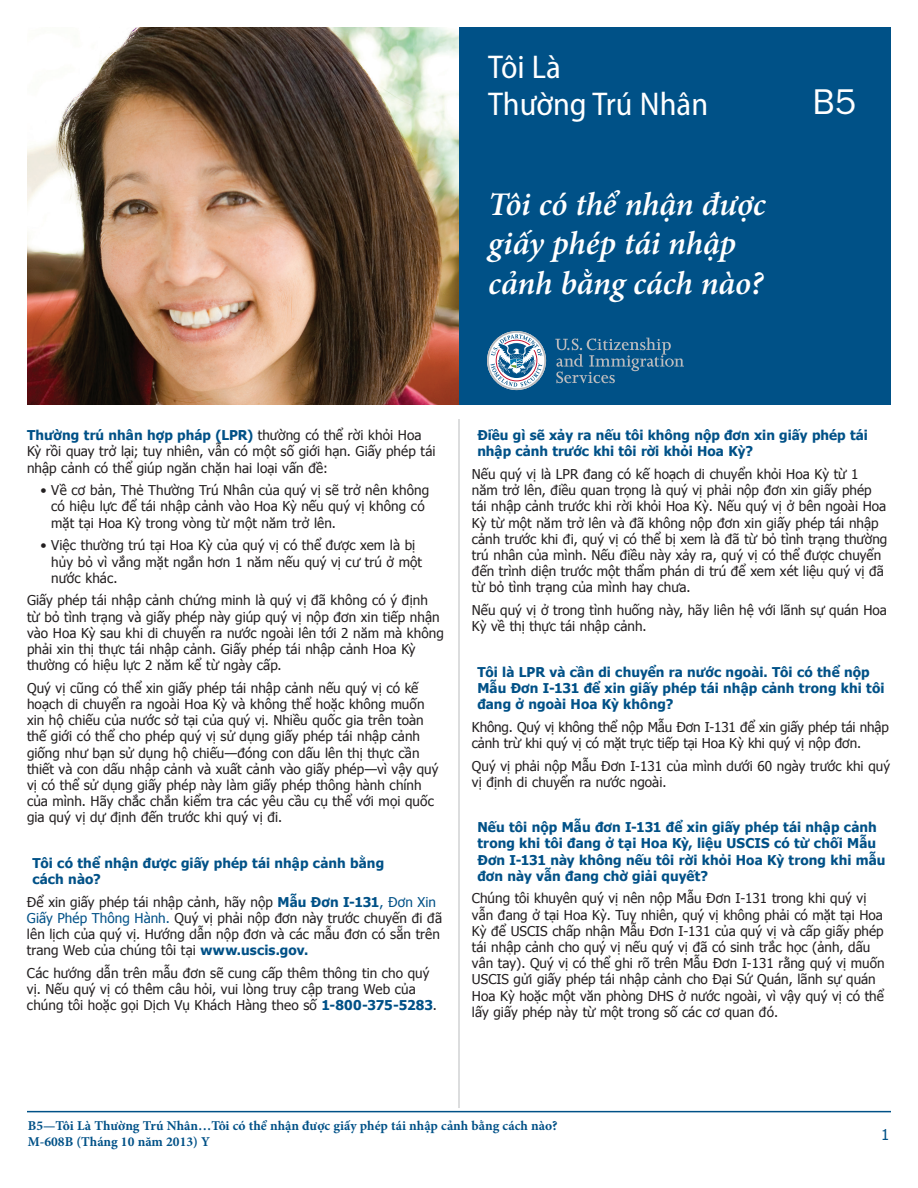
<style>
.page{position:relative;width:918px;height:1188px;background:#fff}
.page>*{position:absolute;margin:0;border:0;box-sizing:border-box;transform-origin:0 0}
.t1{font:36px "ITC Franklin Gothic Std";color:#fff}
.t2{font:italic 600 33px/39.6px "Minion Pro";letter-spacing:-.005em;color:#fff}
.t3{font:semi-condensed 33px/37.5px "Myriad Pro";color:#fff}
.t4{font:15px "Tahoma";color:#005187}
.t5{font:13.5px/16.2px "Tahoma";color:#231f20}
.t6{font:700 13.5px/16.2px "Tahoma";letter-spacing:.005em;color:#005187}
.t7{font:700 13.5px/16.2px "Minion Pro";color:#005187}
.s1{font-weight:700;color:#005187}
.s2{color:#005187}
</style>
<div class="page">
<hr style="left:27px;top:1111px;width:864px;height:1px;background:#005187">
<hr style="left:458px;top:419px;width:2px;height:689px;background:#d1d2d4">
<div style="left:452px;top:27px;width:439px;height:378px;background:#005187"></div>
<img style="left:27px;top:27px;width:432px;height:378px">
<svg style="left:555px;top:338px;width:129px;height:45px"></svg>
<svg style="left:487px;top:331px;width:59px;height:59px"></svg>
<h2 class="t3" style="left:488px;top:48px;width:221px">Tôi Là<br>Thường Trú Nhân</h2>
<h2 class="t2" style="left:488px;top:184px;width:279px">Tôi có thể nhận được giấy phép tái nhập cảnh bằng cách nào?</h2>
<h1 class="t1" style="left:812px;top:81px;width:45px">B5</h1>
<p class="t5" style="left:27px;top:427px;width:410px"><span class="s1">Thường trú nhân hợp pháp (LPR)</span> thường có thể rời khỏi Hoa<br>Kỳ rồi quay trở lại; tuy nhiên, vẫn có một số giới hạn. Giấy phép tái nhập cảnh có thể giúp ngăn chặn hai loại vấn đề:</p>
<p class="t5" style="left:51px;top:482px;width:380px;text-indent:-11px">• Về cơ bản, Thẻ Thường Trú Nhân của quý vị sẽ trở nên không có hiệu lực để tái nhập cảnh vào Hoa Kỳ nếu quý vị không có mặt tại Hoa Kỳ trong vòng từ một năm trở lên.</p>
<p class="t5" style="left:51px;top:537px;width:372px;text-indent:-11px">• Việc thường trú tại Hoa Kỳ của quý vị có thể được xem là bị hủy bỏ vì vắng mặt ngắn hơn 1 năm nếu quý vị cư trú ở một nước khác.</p>
<p class="t5" style="left:27px;top:592px;width:418px">Giấy phép tái nhập cảnh chứng minh là quý vị đã không có ý định từ bỏ tình trạng và giấy phép này giúp quý vị nộp đơn xin tiếp nhận vào Hoa Kỳ sau khi di chuyển ra nước ngoài lên tới 2 năm mà không phải xin thị thực tái nhập cảnh. Giấy phép tái nhập cảnh Hoa Kỳ thường có hiệu lực 2 năm kể từ ngày cấp.</p>
<p class="t5" style="left:27px;top:679px;width:413px">Quý vị cũng có thể xin giấy phép tái nhập cảnh nếu quý vị có kế hoạch di chuyển ra ngoài Hoa Kỳ và không thể hoặc không muốn xin hộ chiếu của nước sở tại của quý vị. Nhiều quốc gia trên toàn thế giới có thể cho phép quý vị sử dụng giấy phép tái nhập cảnh giống như bạn sử dụng hộ chiếu—đóng con dấu lên thị thực cần thiết và con dấu nhập cảnh và xuất cảnh vào giấy phép—vì vậy quý vị có thể sử dụng giấy phép này làm giấy phép thông hành chính của mình. Hãy chắc chắn kiểm tra các yêu cầu cụ thể với mọi quốc gia quý vị dự định đến trước khi quý vị đi.</p>
<p class="t6" style="left:32px;top:854px;width:353px">Tôi có thể nhận được giấy phép tái nhập cảnh bằng cách nào?</p>
<p class="t5" style="left:27px;top:893px;width:417px">Để xin giấy phép tái nhập cảnh, hãy nộp <span class="s1">Mẫu Đơn I-131</span><span class="s2">, Đơn Xin Giấy Phép Thông Hành.</span> Quý vị phải nộp đơn này trước chuyến đi đã lên lịch của quý vị. Hướng dẫn nộp đơn và các mẫu đơn có sẵn trên trang Web của chúng tôi tại <span class="s1">www.uscis.gov.</span></p>
<p class="t5" style="left:27px;top:964px;width:411px">Các hướng dẫn trên mẫu đơn sẽ cung cấp thêm thông tin cho quý vị. Nếu quý vị có thêm câu hỏi, vui lòng truy cập trang Web của chúng tôi hoặc gọi Dịch Vụ Khách Hàng theo số <span class="s1">1-800-375-5283</span>.</p>
<p class="t6" style="left:477px;top:426px;width:392px">Điều gì sẽ xảy ra nếu tôi không nộp đơn xin giấy phép tái nhập cảnh trước khi tôi rời khỏi Hoa Kỳ?</p>
<p class="t5" style="left:472px;top:465px;width:417px">Nếu quý vị là LPR đang có kế hoạch di chuyển khỏi Hoa Kỳ từ 1 năm trở lên, điều quan trọng là quý vị phải nộp đơn xin giấy phép tái nhập cảnh trước khi rời khỏi Hoa Kỳ. Nếu quý vị ở bên ngoài Hoa Kỳ từ một năm trở lên và đã không nộp đơn xin giấy phép tái nhập cảnh trước khi đi, quý vị có thể bị xem là đã từ bỏ tình trạng thường trú nhân của mình. Nếu điều này xảy ra, quý vị có thể được chuyển đến trình diện trước một thẩm phán di trú để xem xét liệu quý vị đã từ bỏ tình trạng của mình hay chưa.</p>
<p class="t5" style="left:472px;top:602px;width:417px">Nếu quý vị ở trong tình huống này, hãy liên hệ với lãnh sự quán Hoa<br>Kỳ về thị thực tái nhập cảnh.</p>
<p class="t6" style="left:477px;top:663px;width:409px">Tôi là LPR và cần di chuyển ra nước ngoài. Tôi có thể nộp<br>Mẫu Đơn I-131 để xin giấy phép tái nhập cảnh trong khi tôi đang ở ngoài Hoa Kỳ không?</p>
<p class="t5" style="left:472px;top:718px;width:418px">Không. Quý vị không thể nộp Mẫu Đơn I-131 để xin giấy phép tái nhập cảnh trừ khi quý vị có mặt trực tiếp tại Hoa Kỳ khi quý vị nộp đơn.</p>
<p class="t5" style="left:472px;top:757px;width:420px">Quý vị phải nộp Mẫu Đơn I-131 của mình dưới 60 ngày trước khi quý vị định di chuyển ra nước ngoài.</p>
<p class="t6" style="left:477px;top:818px;width:410px">Nếu tôi nộp Mẫu đơn I-131 để xin giấy phép tái nhập cảnh trong khi tôi đang ở tại Hoa Kỳ, liệu USCIS có từ chối Mẫu Đơn I-131 này không nếu tôi rời khỏi Hoa Kỳ trong khi mẫu đơn này vẫn đang chờ giải quyết?</p>
<p class="t5" style="left:472px;top:890px;width:414px">Chúng tôi khuyên quý vị nên nộp Mẫu Đơn I-131 trong khi quý vị vẫn đang ở tại Hoa Kỳ. Tuy nhiên, quý vị không phải có mặt tại Hoa Kỳ để USCIS chấp nhận Mẫu Đơn I-131 của quý vị và cấp giấy phép tái nhập cảnh cho quý vị nếu quý vị đã có sinh trắc học (ảnh, dấu vân tay). Quý vị có thể ghi rõ trên Mẫu Đơn I-131 rằng quý vị muốn USCIS gửi giấy phép tái nhập cảnh cho Đại Sứ Quán, lãnh sự quán Hoa Kỳ hoặc một văn phòng DHS ở nước ngoài, vì vậy quý vị có thể lấy giấy phép này từ một trong số các cơ quan đó.</p>
<p class="t7" style="left:28px;top:1118px;width:531px">B5—Tôi Là Thường Trú Nhân…Tôi có thể nhận được giấy phép tái nhập cảnh bằng cách nào?<br>M-608B (Tháng 10 năm 2013) Y</p>
<p class="t4" style="left:881px;top:1125px;width:10px">1</p>
</div>
